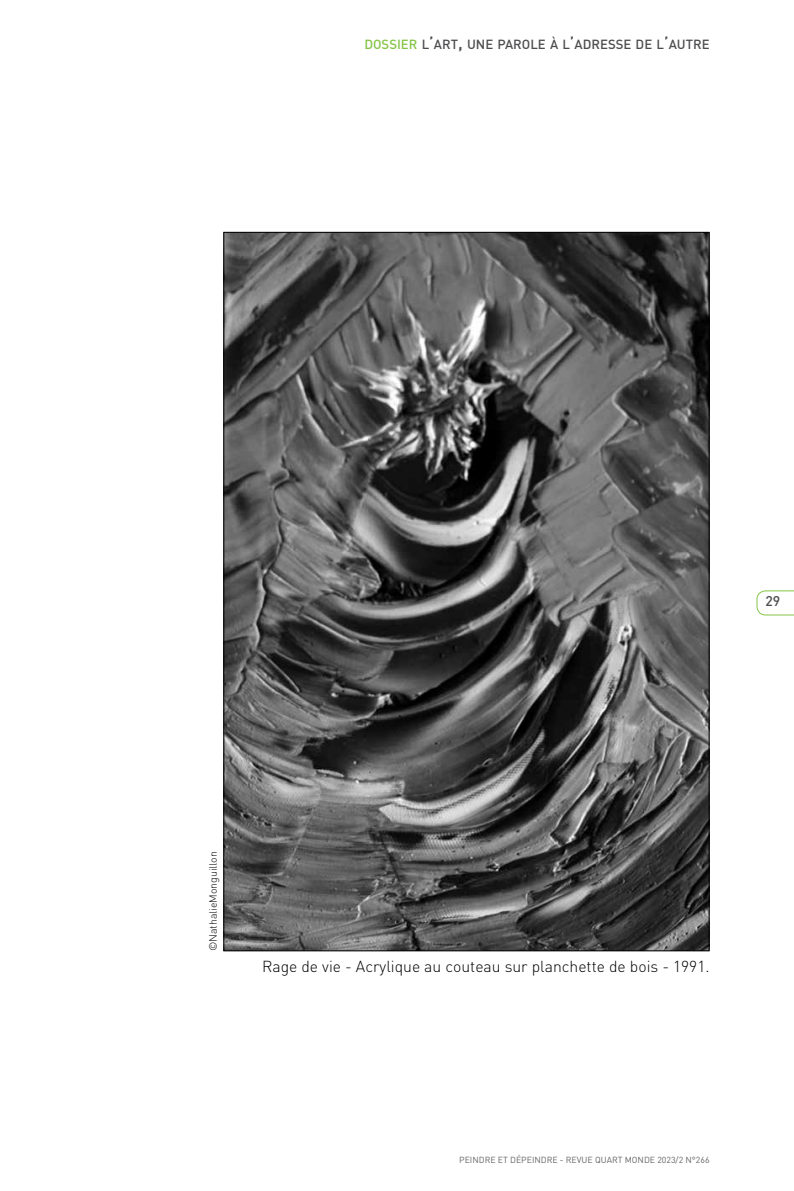
<style>
.page{position:relative;width:794px;height:1191px;background:#fff}
.page>*{position:absolute;margin:0;border:0;box-sizing:border-box;transform-origin:0 0}
.t1{font:300 15.75px "DIN";color:#000}
.t2{font:500 14px "DIN";color:#4d4d4f}
.t3{font:500 13.12px "DIN";color:#4d4d4f}
.t4{font:300 10.5px "DIN";color:#000}
.t5{font:8.75px "DIN";color:#636466}
.s1{color:#85c446}
.s2{font-size:17.5px}
</style>
<div class="page">
<svg style="left:756px;top:590px;width:38px;height:25px"></svg>
<img style="left:225px;top:234px;width:482px;height:715px">
<p class="t3" style="left:364px;top:36px;width:347px"><span class="s1">DOSSIER</span> L<span class="s2">’</span>ART<span class="s2">,</span> UNE PAROLE À L<span class="s2">’</span>ADRESSE DE L<span class="s2">’</span>AUTRE</p>
<p class="t2" style="left:765px;top:592px;width:16px">29</p>
<p class="t4" style="left:207px;top:951px;width:102px;rotate:-90deg">©NathalieMonguillon</p>
<p class="t1" style="left:262px;top:956px;width:449px">Rage de vie - Acrylique au couteau sur planchette de bois - 1991.</p>
<p class="t5" style="left:459px;top:1154px;width:252px">PEINDRE ET DÉPEINDRE - REVUE QUART MONDE 2023/2 N°266</p>
</div>
